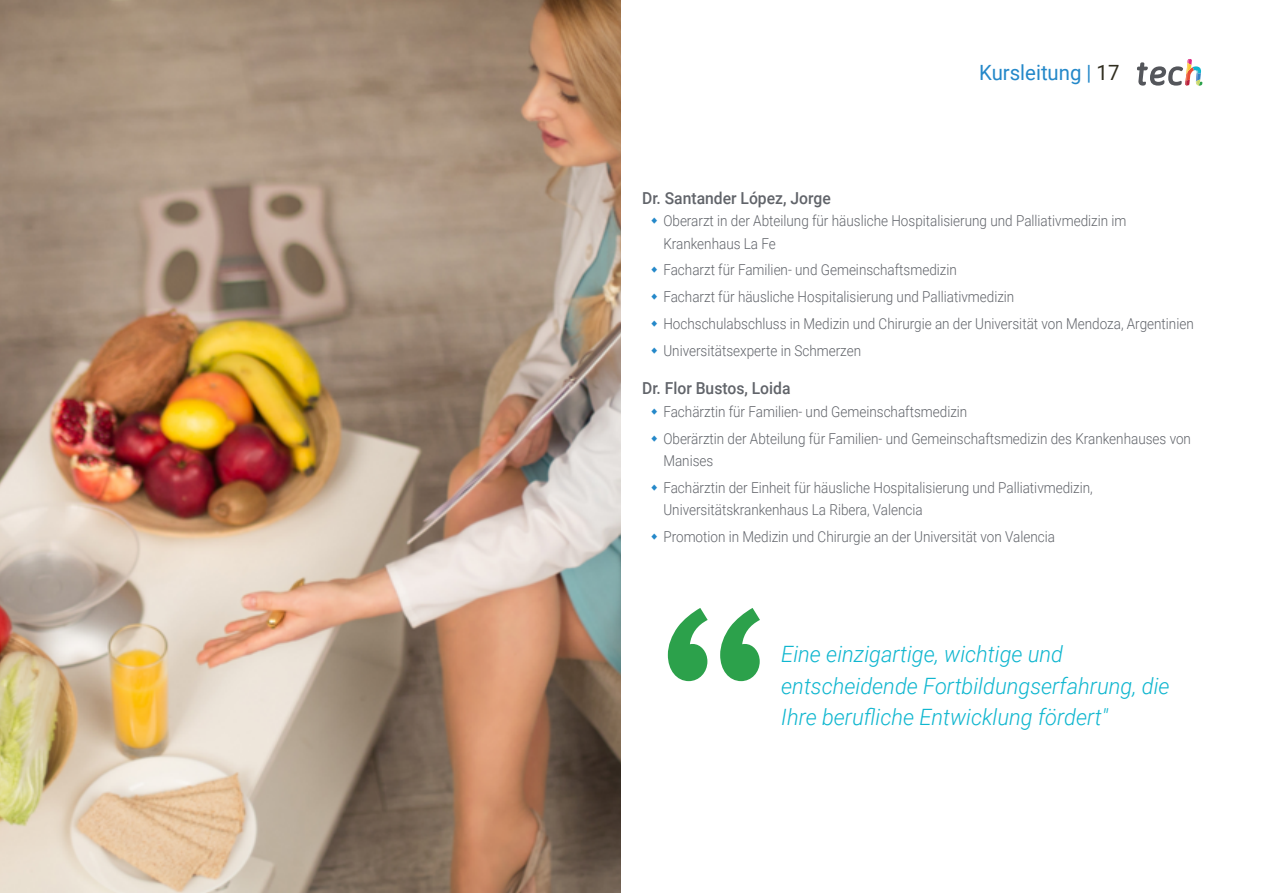
<style>
.page{position:relative;width:1263px;height:893px;background:#fff}
.page>*{position:absolute;margin:0;border:0;box-sizing:border-box;transform-origin:0 0}
.t1{font:italic 300 22.5px/31.5px "Roboto";color:#0fb6cf}
.t2{font:21px "Roboto";color:#2488c9}
.t3{font:500 16.5px "Roboto";color:#61646a;scale:.95 1}
.t4{font:300 15px/26.7px "Roboto";color:#61646a;scale:.9 1}
.s1{color:#312e20}
</style>
<div class="page">
<img style="left:0;top:0;width:621px;height:893px">
<svg style="left:668px;top:608px;width:92px;height:73px"></svg>
<svg style="left:1137px;top:59px;width:65px;height:27px"></svg>
<h2 class="t2" style="left:979px;top:57px;width:142px">Kursleitung | <span class="s1">17</span></h2>
<p class="t3" style="left:642px;top:186px;width:200px">Dr. Santander López, Jorge</p>
<p class="t4" style="left:663px;top:209px;width:516px;line-height:22.5px">Oberarzt in der Abteilung für häusliche Hospitalisierung und Palliativmedizin im<br>Krankenhaus La Fe</p>
<p class="t4" style="left:663px;top:256px;width:591px">Facharzt für Familien- und Gemeinschaftsmedizin<br>Facharzt für häusliche Hospitalisierung und Palliativmedizin<br>Hochschulabschluss in Medizin und Chirurgie an der Universität von Mendoza, Argentinien Universitätsexperte in Schmerzen</p>
<p class="t3" style="left:642px;top:377px;width:158px">Dr. Flor Bustos, Loida</p>
<p class="t4" style="left:663px;top:397px;width:588px">Fachärztin für Familien- und Gemeinschaftsmedizin<br>Oberärztin der Abteilung für Familien- und Gemeinschaftsmedizin des Krankenhauses von</p>
<p class="t4" style="left:663px;top:447px;width:479px">Manises<br>Fachärztin der Einheit für häusliche Hospitalisierung und Palliativmedizin,</p>
<p class="t4" style="left:663px;top:496px;width:437px">Universitätskrankenhaus La Ribera, Valencia<br>Promotion in Medizin und Chirurgie an der Universität von Valencia</p>
<h1 class="t1" style="left:781px;top:638px;width:390px">Eine einzigartige, wichtige und entscheidende Fortbildungserfahrung, die<br>Ihre berufliche Entwicklung fördert"</h1>
</div>
